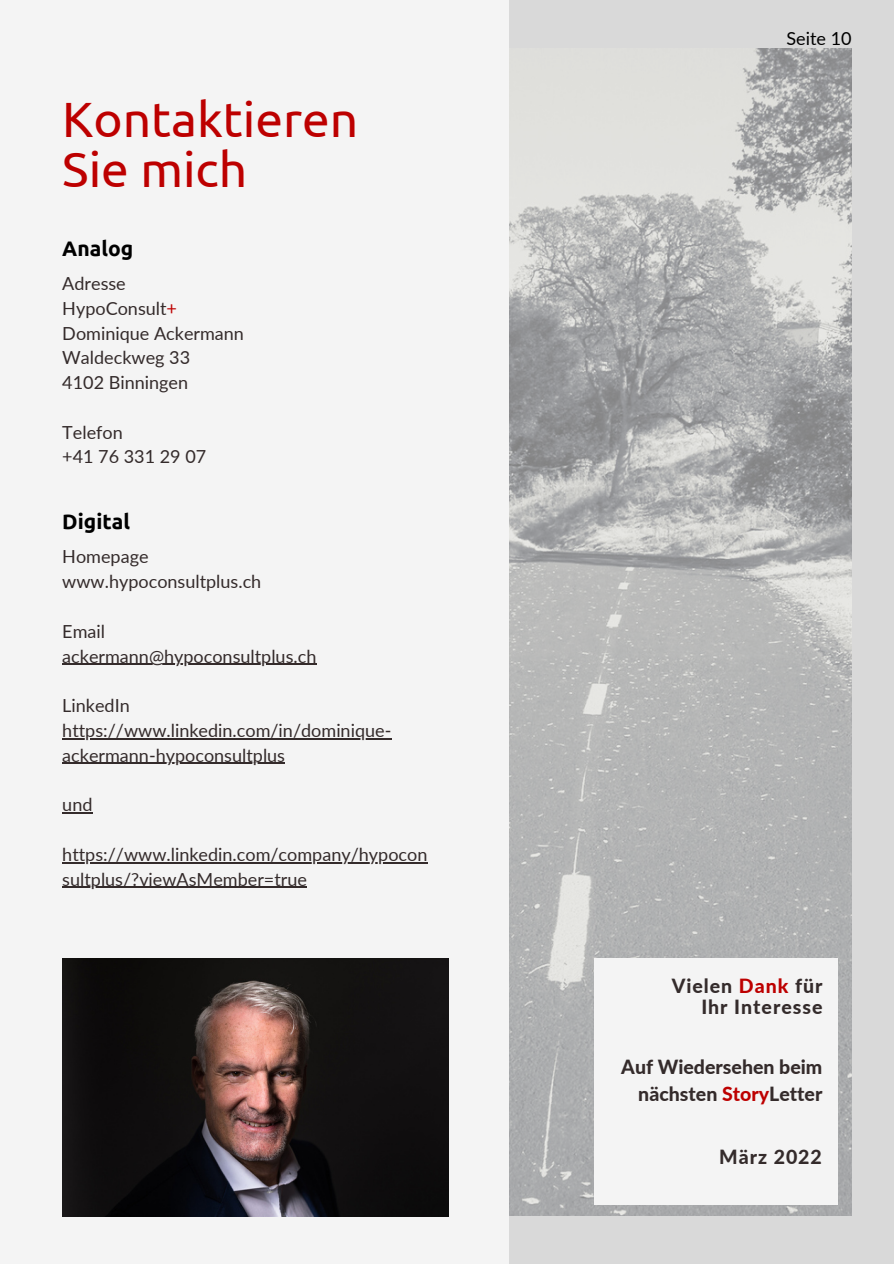
<style>
.page{position:relative;width:894px;height:1264px;background:#fff}
.page>*{position:absolute;margin:0;border:0;box-sizing:border-box;transform-origin:0 0}
.t1{font:49.5px "Ubuntu";color:#bd0000}
.t2{font:700 21px "Ubuntu";color:#000}
.t3{font:800 19.5px/27px "Lato";color:#342b2b;text-align:right}
.t4{font:800 19.5px "Lato";letter-spacing:.05em;color:#342b2b}
.t5{font:18px/24.8px "Lato";color:#342b2b}
.t6{font:18px "Lato";color:#000}
.s1{color:#bd0000}
</style>
<div class="page">
<div style="left:0;top:0;width:893px;height:1263px;background:#d9d9d9"></div>
<img style="left:508px;top:49px;width:343px;height:1166px">
<div style="left:0;top:0;width:508px;height:1263px;background:#f4f4f4"></div>
<div style="left:594px;top:958px;width:243px;height:246px;background:#f4f4f4"></div>
<img style="left:62px;top:958px;width:386px;height:257px">
<hr style="left:62px;top:663px;width:254px;height:1px;background:#342b2b">
<hr style="left:62px;top:738px;width:329px;height:1px;background:#342b2b">
<hr style="left:62px;top:762px;width:223px;height:2px;background:#342b2b">
<hr style="left:62px;top:812px;width:30px;height:1px;background:#342b2b">
<hr style="left:62px;top:862px;width:365px;height:1px;background:#342b2b">
<hr style="left:62px;top:886px;width:245px;height:1px;background:#342b2b">
<p class="t1" style="left:62px;top:91px;width:297px">Kontaktieren</p>
<p class="t1" style="left:62px;top:141px;width:186px">Sie mich</p>
<p class="t2" style="left:62px;top:236px;width:73px">Analog</p>
<p class="t5" style="left:62px;top:270px;width:65px">Adresse</p>
<p class="t5" style="left:62px;top:295px;width:116px">HypoConsult<span class="s1">+</span></p>
<p class="t5" style="left:62px;top:320px;width:183px">Dominique Ackermann</p>
<p class="t5" style="left:62px;top:345px;width:129px">Waldeckweg 33</p>
<p class="t5" style="left:62px;top:370px;width:127px">4102 Binningen</p>
<p class="t5" style="left:62px;top:419px;width:62px">Telefon</p>
<p class="t5" style="left:62px;top:444px;width:145px">+41 76 331 29 07</p>
<p class="t2" style="left:62px;top:509px;width:69px">Digital</p>
<p class="t5" style="left:62px;top:544px;width:88px">Homepage</p>
<p class="t5" style="left:62px;top:569px;width:200px">www.hypoconsultplus.ch</p>
<p class="t5" style="left:62px;top:618px;width:44px">Email</p>
<p class="t5" style="left:62px;top:643px;width:255px">ackermann@hypoconsultplus.ch</p>
<p class="t5" style="left:62px;top:692px;width:69px">LinkedIn</p>
<p class="t5" style="left:62px;top:717px;width:330px">https://www.linkedin.com/in/dominique&shy;ackermann-hypoconsultplus</p>
<p class="t5" style="left:62px;top:792px;width:32px">und</p>
<p class="t5" style="left:62px;top:841px;width:366px">https://www.linkedin.com/company/hypocon sultplus/?viewAsMember=true</p>
<p class="t6" style="left:786px;top:27px;width:67px">Seite 10</p>
<p class="t4" style="left:671px;top:973px;width:152px">Vielen <span class="s1">Dank</span> für</p>
<p class="t4" style="left:701px;top:995px;width:123px">Ihr Interesse</p>
<p class="t3" style="left:621px;top:1053px;width:203px">Auf Wiedersehen beim nächsten <span class="s1">Story</span>Letter</p>
<p class="t4" style="left:719px;top:1144px;width:104px">März 2022</p>
</div>
